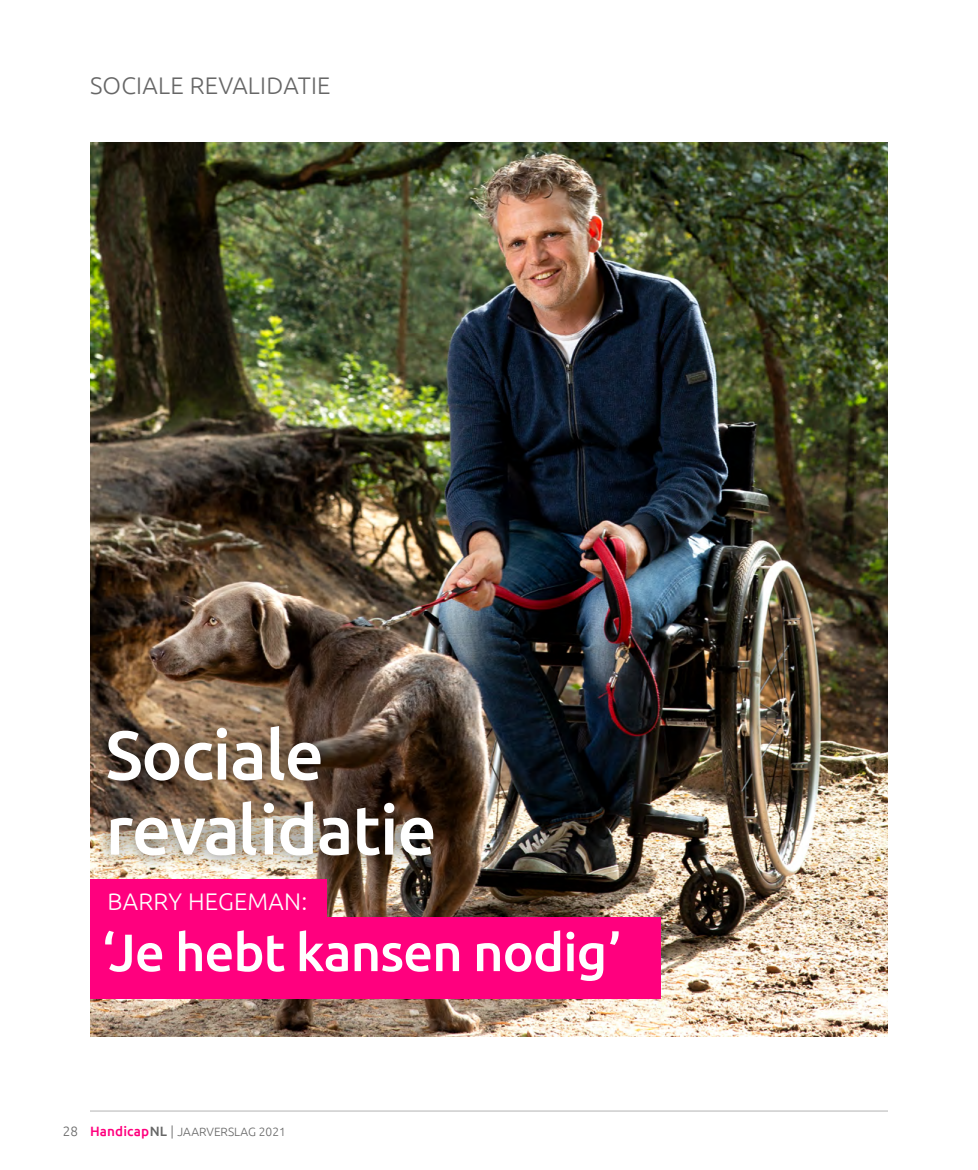
<style>
.page{position:relative;width:978px;height:1170px;background:#fff}
.page>*{position:absolute;margin:0;border:0;box-sizing:border-box;transform-origin:0 0}
.t1{font:500 69px/75px "Ubuntu";letter-spacing:-.02em;color:#fff}
.t2{font:500 52.5px "Ubuntu";letter-spacing:-.02em;color:#fff}
.t3{font:300 24px "Ubuntu";letter-spacing:.01em;color:#666}
.t4{font:300 24px "Ubuntu";letter-spacing:.01em;color:#fff}
.t5{font:300 12px "Ubuntu";color:#666}
.s1{font-size:13.5px}
.s2{font-weight:500;font-size:13.5px;color:#ff007e}
.s3{font-weight:500;font-size:13.5px}
</style>
<div class="page">
<hr style="left:90px;top:1110px;width:798px;height:1px;background:#b3b3b3">
<img style="left:90px;top:143px;width:798px;height:893px">
<div style="left:90px;top:878px;width:236px;height:51px;background:#ff007e"></div>
<div style="left:90px;top:916px;width:570px;height:82px;background:#ff007e"></div>
<div style="left:92px;top:711px;width:358px;height:160px;background:#000;opacity:.66"></div>
<h3 class="t3" style="left:90px;top:71px;width:242px">SOCIALE REVALIDATIE</h3>
<h1 class="t1" style="left:105px;top:715px;width:333px">Sociale revalidatie</h1>
<h3 class="t4" style="left:107px;top:886px;width:201px">BARRY HEGEMAN:</h3>
<h2 class="t2" style="left:102px;top:919px;width:521px">‘Je hebt kansen nodig’</h2>
<p class="t5" style="left:63px;top:1124px;width:225px"><span class="s1">28</span> <span class="s2">Handicap</span><span class="s3">NL</span> <span class="s1">|</span> JAARVERSLAG 2021</p>
</div>
